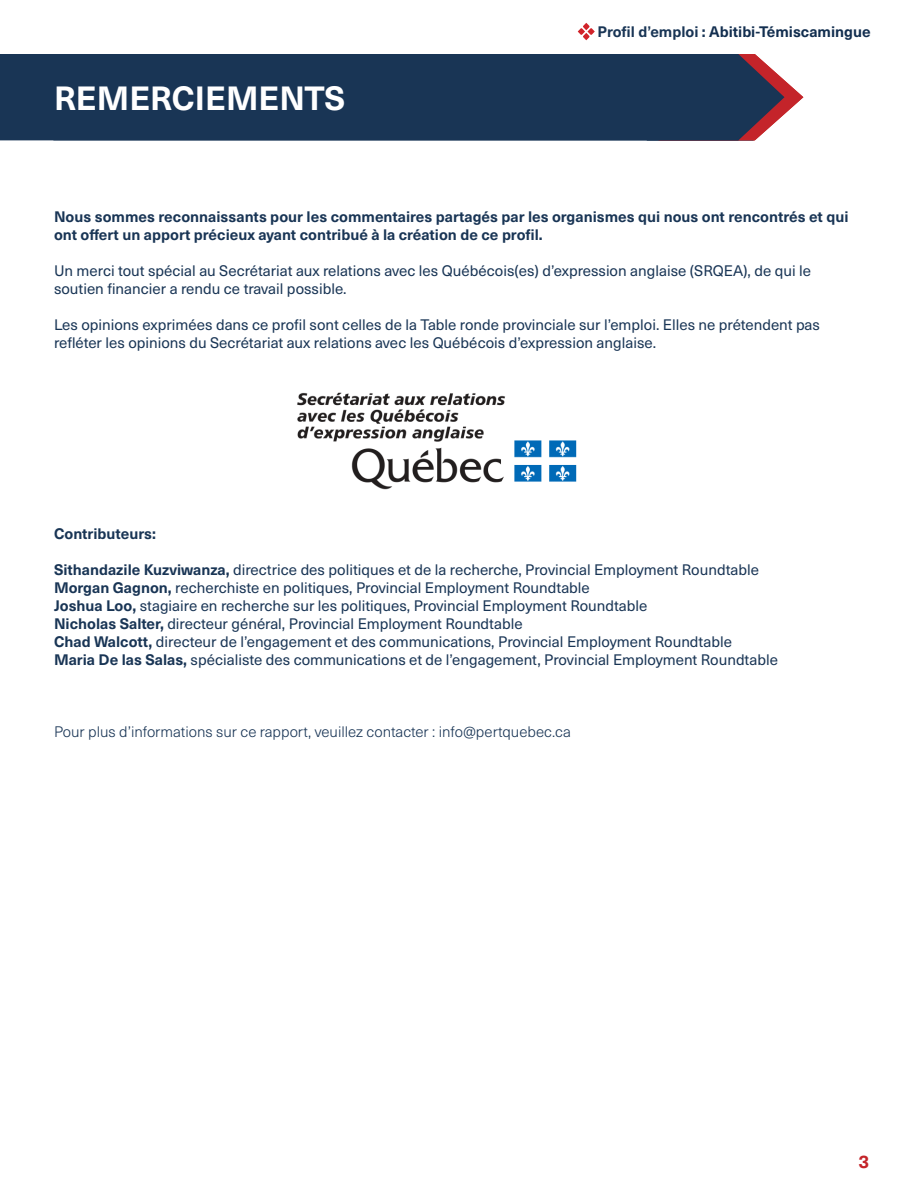
<style>
.page{position:relative;width:918px;height:1188px;background:#fff}
.page>*{position:absolute;margin:0;border:0;box-sizing:border-box;transform-origin:0 0}
.t1{font:700 33px "Neue Haas Unica W1 G";color:#fff}
.t2{font:700 18px "Neue Haas Unica W1 G";color:#c4242a}
.t3{font:15px/18px "Neue Haas Unica W1 G";color:#193555}
.t4{font:700 15px/18px "Neue Haas Unica W1 G";color:#193555}
.t5{font:300 15px "Neue Haas Unica W1 G";color:#193555}
.t6{font:700 15px "Neue Haas Unica W1 G";color:#122e4f}
.s1{color:#193555}
.s2{color:#fff}
.s3{font-weight:700}
</style>
<div class="page">
<div style="left:0;top:54px;width:754px;height:86px;background:#193555"></div>
<svg style="left:578px;top:23px;width:17px;height:17px"></svg>
<svg style="left:600px;top:54px;width:204px;height:87px"></svg>
<img style="left:297px;top:392px;width:280px;height:98px">
<p class="t1" style="left:54px;top:73px;width:293px">REMERCIEMENTS</p>
<p class="t6" style="left:598px;top:21px;width:322px"><span class="s1">Profil d’emploi :</span> Abitibi-Témiscamingue<span class="s2">ère-Ap</span></p>
<p class="t4" style="left:54px;top:207px;width:796px">Nous sommes reconnaissants pour les commentaires partagés par les organismes qui nous ont rencontrés et qui ont offert un apport précieux ayant contribué à la création de ce profil.</p>
<p class="t3" style="left:54px;top:261px;width:759px">Un merci tout spécial au Secrétariat aux relations avec les Québécois(es) d’expression anglaise (SRQEA), de qui le soutien financier a rendu ce travail possible.</p>
<p class="t3" style="left:54px;top:315px;width:768px">Les opinions exprimées dans ce profil sont celles de la Table ronde provinciale sur l’emploi. Elles ne prétendent pas refléter les opinions du Secrétariat aux relations avec les Québécois d’expression anglaise.</p>
<p class="t4" style="left:54px;top:524px;width:104px">Contributeurs:</p>
<p class="t3" style="left:54px;top:560px;width:707px"><span class="s3">Sithandazile Kuzviwanza,</span> directrice des politiques et de la recherche, Provincial Employment Roundtable</p>
<p class="t3" style="left:54px;top:578px;width:537px"><span class="s3">Morgan Gagnon,</span> recherchiste en politiques, Provincial Employment Roundtable</p>
<p class="t3" style="left:54px;top:596px;width:595px"><span class="s3">Joshua Loo,</span> stagiaire en recherche sur les politiques, Provincial Employment Roundtable</p>
<p class="t3" style="left:54px;top:614px;width:470px"><span class="s3">Nicholas Salter,</span> directeur général, Provincial Employment Roundtable</p>
<p class="t3" style="left:54px;top:632px;width:679px"><span class="s3">Chad Walcott,</span> directeur de l’engagement et des communications, Provincial Employment Roundtable</p>
<p class="t3" style="left:54px;top:650px;width:725px"><span class="s3">Maria De las Salas,</span> spécialiste des communications et de l’engagement, Provincial Employment Roundtable</p>
<p class="t5" style="left:54px;top:721px;width:518px">Pour plus d’informations sur ce rapport, veuillez contacter : info@pertquebec.ca</p>
<p class="t2" style="left:859px;top:1148px;width:12px">3</p>
</div>
